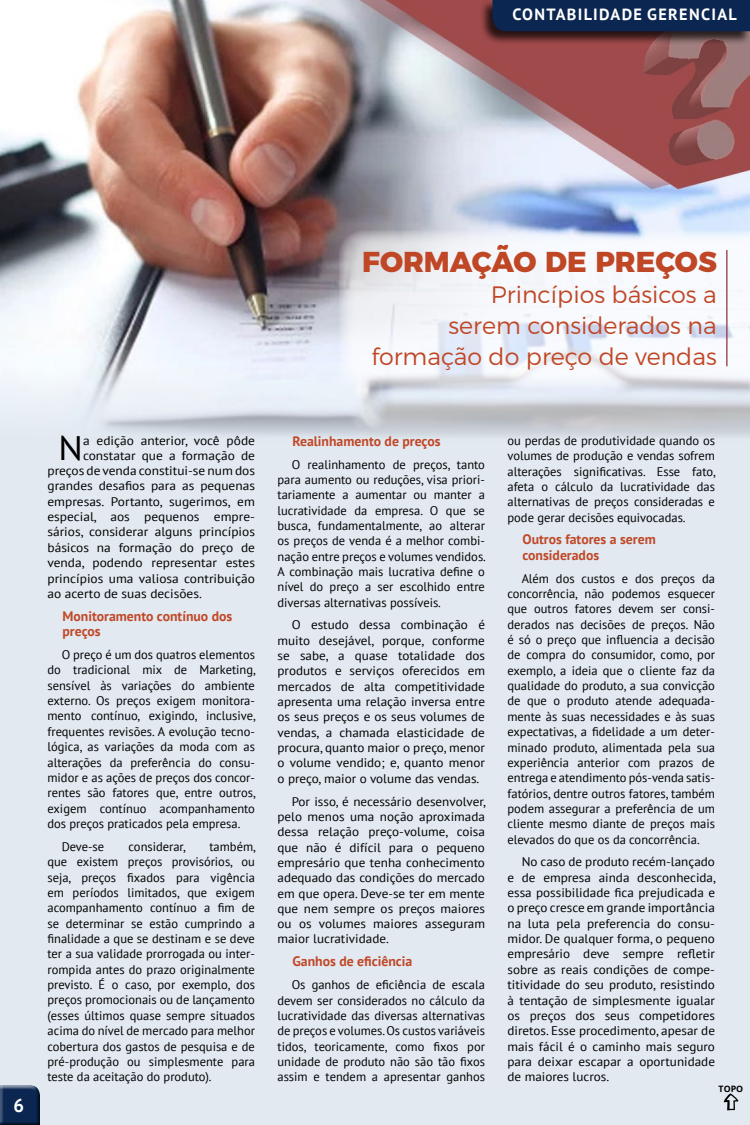
<style>
.page{position:relative;width:750px;height:1125px;background:#e2e9f1}
.page>*{position:absolute;margin:0;border:0;box-sizing:border-box;transform-origin:0 0}
.t1{font:33.88px "PT Sans";color:#000;scale:1.07 1}
.t2{font:800 28.75px "Montserrat";color:#c04726}
.t3{font:300 23.75px/31.2px "Montserrat";color:#c04726;text-align:right}
.t4{font:700 18.75px "PT Sans";color:#fff}
.t5{font:700 16.25px "PT Sans";letter-spacing:.08em;color:#fff}
.t6{font:700 13.75px/15.4px "PT Sans";color:#c04827}
.t7{font:12.5px/15.4px "PT Sans";color:#000;text-align:justify}
.t8{font:12.5px/15.4px "PT Sans";color:#000;text-align:justify;scale:1.05 1}
.t9{font:12.5px "PT Sans";color:#000;scale:1.07 1}
.t10{font:700 8.75px "Open Sans";color:#000}
</style>
<div class="page">
<img style="left:0;top:0;width:750px;height:436px">
<div style="left:0;top:1081px;width:42px;height:44px;background:#fff;opacity:.75"></div>
<div style="left:0;top:1087px;width:44px;height:38px;background:#000;opacity:.75"></div>
<svg style="left:724px;top:1093px;width:14px;height:17px"></svg>
<svg style="left:339px;top:230px;width:411px;height:158px;fill:#f5f7fc"></svg>
<hr style="left:726px;top:250px;width:2px;height:116px;background:#8b333d">
<div style="left:480px;top:0;width:270px;height:45px;background:#000;opacity:.75"></div>
<div style="left:492px;top:0;width:258px;height:31px;background:#0b2650"></div>
<h3 class="t5" style="left:512px;top:4px;width:226px">CONTABILIDADE GERENCIAL</h3>
<h2 class="t2" style="left:362px;top:238px;width:356px">FORMAÇÃO DE PREÇOS</h2>
<h3 class="t3" style="left:372px;top:278px;width:347px">Princípios básicos a<br>serem considerados na formação do preço de vendas</h3>
<h3 class="t4" style="left:13px;top:1093px;width:12px">6</h3>
<h1 class="t1" style="left:59px;top:426px;width:24px">N</h1>
<p class="t9" style="left:83px;top:432px;width:162px">a edição anterior, você pôde</p>
<p class="t9" style="left:83px;top:447px;width:162px">constatar que a formação de</p>
<p class="t9" style="left:47px;top:463px;width:195px">preços de venda constitui-se num dos</p>
<p class="t9" style="left:47px;top:478px;width:195px">grandes desafios para as pequenas</p>
<p class="t9" style="left:47px;top:493px;width:195px">empresas. Portanto, sugerimos, em</p>
<p class="t9" style="left:47px;top:509px;width:195px">especial, aos pequenos empre-</p>
<p class="t9" style="left:48px;top:524px;width:195px">sários, considerar alguns princípios</p>
<p class="t9" style="left:48px;top:539px;width:195px">básicos na formação do preço de</p>
<p class="t9" style="left:48px;top:555px;width:195px">venda, podendo representar estes</p>
<p class="t9" style="left:48px;top:570px;width:195px">princípios uma valiosa contribuição</p>
<p class="t9" style="left:48px;top:585px;width:146px">ao acerto de suas decisões.</p>
<p class="t6" style="left:62px;top:608px;width:171px">Monitoramento contínuo dos preços</p>
<p class="t7" style="left:47px;top:647px;width:210px;text-indent:14px">O preço é um dos quatros elementos do tradicional mix de Marketing, sensível às variações do ambiente externo. Os preços exigem monitora&shy;mento contínuo, exigindo, inclusive, frequentes revisões. A evolução tecno&shy;lógica, as variações da moda com as alterações da preferência do consu&shy;midor e as ações de preços dos concor&shy;rentes são fatores que, entre outros, exigem contínuo acompanhamento dos preços praticados pela empresa.</p>
<p class="t7" style="left:62px;top:838px;width:44px">Deve-se</p>
<p class="t7" style="left:129px;top:838px;width:59px">considerar,</p>
<p class="t7" style="left:47px;top:838px;width:210px;text-indent:162px">também, que existem preços provisórios, ou seja, preços fixados para vigência em períodos limitados, que exigem acompanhamento contínuo a fim de se determinar se estão cumprindo a finalidade a que se destinam e se deve ter a sua validade prorrogada ou inter&shy;rompida antes do prazo originalmente previsto. É o caso, por exemplo, dos preços promocionais ou de lançamento (esses últimos quase sempre situados acima do nível de mercado para melhor cobertura dos gastos de pesquisa e de pré-produção ou simplesmente para teste da aceitação do produto).</p>
<p class="t6" style="left:292px;top:433px;width:150px">Realinhamento de preços</p>
<p class="t7" style="left:277px;top:456px;width:210px;text-indent:14px">O realinhamento de preços, tanto para aumento ou reduções, visa priori&shy;tariamente a aumentar ou manter a lucratividade da empresa. O que se busca, fundamentalmente, ao alterar os preços de venda é a melhor combi&shy;nação entre preços e volumes vendidos.<br>A combinação mais lucrativa define o nível do preço a ser escolhido entre diversas alternativas possíveis.</p>
<p class="t8" style="left:277px;top:617px;width:199px;text-indent:14px">O estudo dessa combinação é muito desejável, porque, conforme se sabe, a quase totalidade dos produtos e serviços oferecidos em mercados de alta competitividade apresenta uma relação inversa entre os seus preços e os seus volumes de vendas, a chamada elasticidade de procura, quanto maior o preço, menor o volume vendido; e, quanto menor o preço, maior o volume das vendas.</p>
<p class="t8" style="left:277px;top:793px;width:200px;text-indent:14px">Por isso, é necessário desenvolver, pelo menos uma noção aproximada dessa relação preço-volume, coisa que não é difícil para o pequeno empresário que tenha conhecimento adequado das condições do mercado em que opera. Deve-se ter em mente que nem sempre os preços maiores ou os volumes maiores asseguram maior lucratividade.</p>
<p class="t6" style="left:292px;top:954px;width:121px">Ganhos de eficiência</p>
<p class="t7" style="left:277px;top:977px;width:209px;text-indent:14px">Os ganhos de eficiência de escala devem ser considerados no cálculo da lucratividade das diversas alternativas de preços e volumes. Os custos variáveis tidos, teoricamente, como fixos por unidade de produto não são tão fixos assim e tendem a apresentar ganhos</p>
<p class="t7" style="left:507px;top:432px;width:210px">ou perdas de produtividade quando os volumes de produção e vendas sofrem alterações significativas. Esse fato, afeta o cálculo da lucratividade das alternativas de preços consideradas e pode gerar decisões equivocadas.</p>
<p class="t6" style="left:522px;top:532px;width:135px">Outros fatores a serem considerados</p>
<p class="t7" style="left:507px;top:570px;width:209px;text-indent:14px">Além dos custos e dos preços da concorrência, não podemos esquecer que outros fatores devem ser consi&shy;derados nas decisões de preços. Não é só o preço que influencia a decisão de compra do consumidor, como, por exemplo, a ideia que o cliente faz da qualidade do produto, a sua convicção de que o produto atende adequada&shy;mente às suas necessidades e às suas expectativas, a fidelidade a um deter&shy;minado produto, alimentada pela sua experiência anterior com prazos de entrega e atendimento pós-venda satis&shy;fatórios, dentre outros fatores, também podem assegurar a preferência de um cliente mesmo diante de preços mais elevados do que os da concorrência.</p>
<p class="t8" style="left:507px;top:854px;width:200px;text-indent:14px">No caso de produto recém-lançado e de empresa ainda desconhecida, essa possibilidade fica prejudicada e o preço cresce em grande importância na luta pela preferencia do consu&shy;midor. De qualquer forma, o pequeno empresário deve sempre refletir sobre as reais condições de compe&shy;titividade do seu produto, resistindo à tentação de simplesmente igualar os preços dos seus competidores diretos. Esse procedimento, apesar de mais fácil é o caminho mais seguro para deixar escapar a oportunidade de maiores lucros.</p>
<p class="t10" style="left:719px;top:1083px;width:26px">TOPO</p>
</div>
